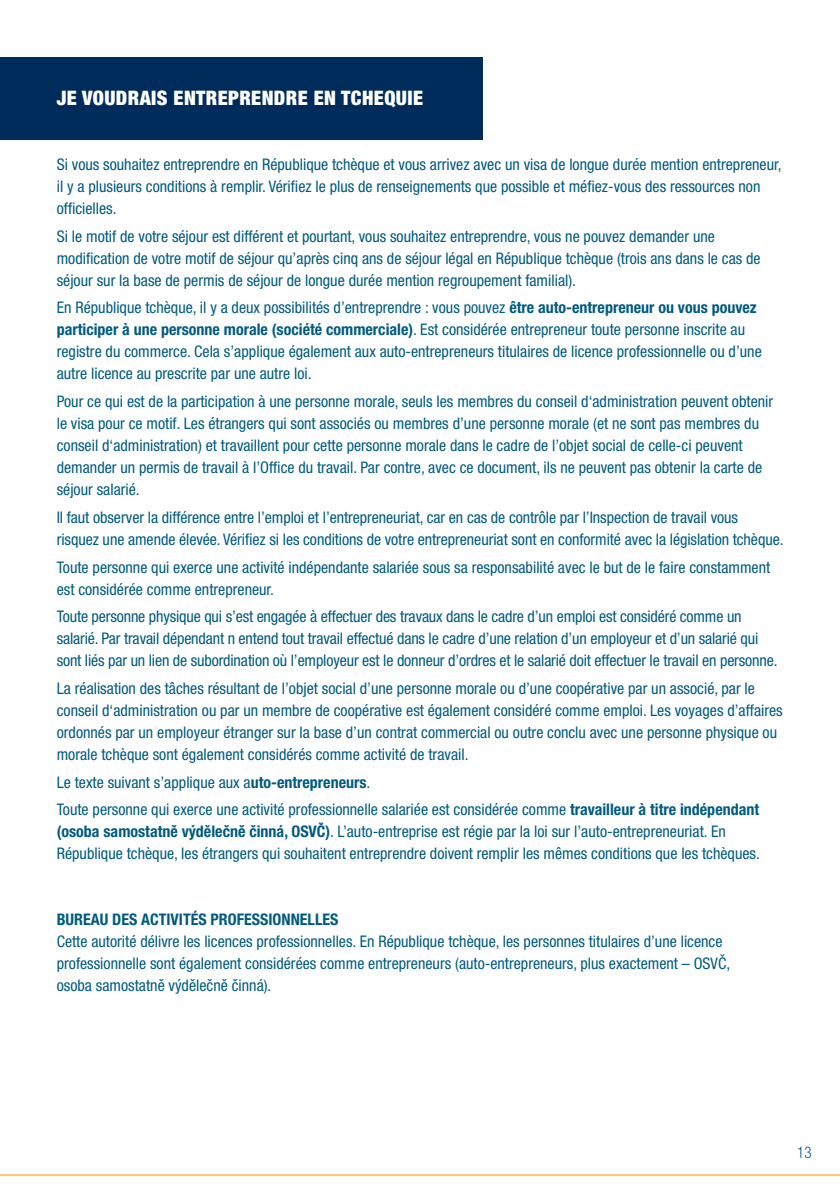
<style>
.page{position:relative;width:840px;height:1191px;background:#fff}
.page>*{position:absolute;margin:0;border:0;box-sizing:border-box;transform-origin:0 0}
.t1{font:900 condensed 20px "Helvetica Neue LT Pro";letter-spacing:.02em;color:#fff}
.t2{font:condensed 16px/22px "Helvetica Neue LT Pro";color:#005b7f}
.t3{font:700 condensed 16px "Helvetica Neue LT Pro";color:#005b7f}
.t4{font:300 condensed 16px "Helvetica Neue LT Pro";color:#005b7f;scale:.93 1}
.s1{font-weight:700}
</style>
<div class="page">
<hr style="left:0;top:1174px;width:839px;height:2px;background:#fec46e">
<div style="left:0;top:57px;width:482px;height:82px;background:#002c5b"></div>
<p class="t1" style="left:57px;top:86px;width:367px">JE VOUDRAIS ENTREPRENDRE EN TCHEQUIE</p>
<p class="t2" style="left:57px;top:153px;width:726px">Si vous souhaitez entreprendre en République tchèque et vous arrivez avec un visa de longue durée mention entrepreneur, il y a plusieurs conditions à remplir. Vérifiez le plus de renseignements que possible et méfiez-vous des ressources non officielles.</p>
<p class="t2" style="left:57px;top:225px;width:705px">Si le motif de votre séjour est différent et pourtant, vous souhaitez entreprendre, vous ne pouvez demander une modification de votre motif de séjour qu’après cinq ans de séjour légal en République tchèque (trois ans dans le cas de séjour sur la base de permis de séjour de longue durée mention regroupement familial).</p>
<p class="t2" style="left:57px;top:297px;width:706px">En République tchèque, il y a deux possibilités d’entreprendre : vous pouvez <span class="s1">être auto-entrepreneur ou vous pouvez participer à une personne morale (société commerciale)</span>. Est considérée entrepreneur toute personne inscrite au registre du commerce. Cela s’applique également aux auto-entrepreneurs titulaires de licence professionnelle ou d’une autre licence au prescrite par une autre loi.</p>
<p class="t2" style="left:57px;top:390px;width:717px">Pour ce qui est de la participation à une personne morale, seuls les membres du conseil d‘administration peuvent obtenir le visa pour ce motif. Les étrangers qui sont associés ou membres d’une personne morale (et ne sont pas membres du conseil d‘administration) et travaillent pour cette personne morale dans le cadre de l’objet social de celle-ci peuvent demander un permis de travail à l’Office du travail. Par contre, avec ce document, ils ne peuvent pas obtenir la carte de séjour salarié.</p>
<p class="t2" style="left:57px;top:506px;width:727px">Il faut observer la différence entre l’emploi et l’entrepreneuriat, car en cas de contrôle par l’Inspection de travail vous risquez une amende élevée. Vérifiez si les conditions de votre entrepreneuriat sont en conformité avec la législation tchèque.</p>
<p class="t2" style="left:57px;top:556px;width:714px">Toute personne qui exerce une activité indépendante salariée sous sa responsabilité avec le but de le faire constamment est considérée comme entrepreneur.</p>
<p class="t2" style="left:57px;top:605px;width:721px">Toute personne physique qui s’est engagée à effectuer des travaux dans le cadre d’un emploi est considéré comme un salarié. Par travail dépendant n entend tout travail effectué dans le cadre d’une relation d’un employeur et d’un salarié qui sont liés par un lien de subordination où l’employeur est le donneur d’ordres et le salarié doit effectuer le travail en personne.</p>
<p class="t2" style="left:57px;top:677px;width:727px">La réalisation des tâches résultant de l’objet social d’une personne morale ou d’une coopérative par un associé, par le conseil d‘administration ou par un membre de coopérative est également considéré comme emploi. Les voyages d’affaires ordonnés par un employeur étranger sur la base d’un contrat commercial ou outre conclu avec une personne physique ou morale tchèque sont également considérés comme activité de travail.</p>
<p class="t2" style="left:57px;top:771px;width:315px">Le texte suivant s’applique aux a<span class="s1">uto-entrepreneurs</span>.</p>
<p class="t2" style="left:57px;top:798px;width:704px">Toute personne qui exerce une activité professionnelle salariée est considérée comme <span class="s1">travailleur à titre indépendant (osoba samostatně výdělečně činná, OSVČ)</span>. L’auto-entreprise est régie par la loi sur l’auto-entrepreneuriat. En<br>République tchèque, les étrangers qui souhaitent entreprendre doivent remplir les mêmes conditions que les tchèques.</p>
<p class="t3" style="left:57px;top:910px;width:283px">BUREAU DES ACTIVITÉS PROFESSIONNELLES</p>
<p class="t2" style="left:57px;top:930px;width:674px">Cette autorité délivre les licences professionnelles. En République tchèque, les personnes titulaires d’une licence professionnelle sont également considérées comme entrepreneurs (auto-entrepreneurs, plus exactement – OSVČ, osoba samostatně výdělečně činná).</p>
<p class="t4" style="left:796px;top:1143px;width:17px">13</p>
</div>
